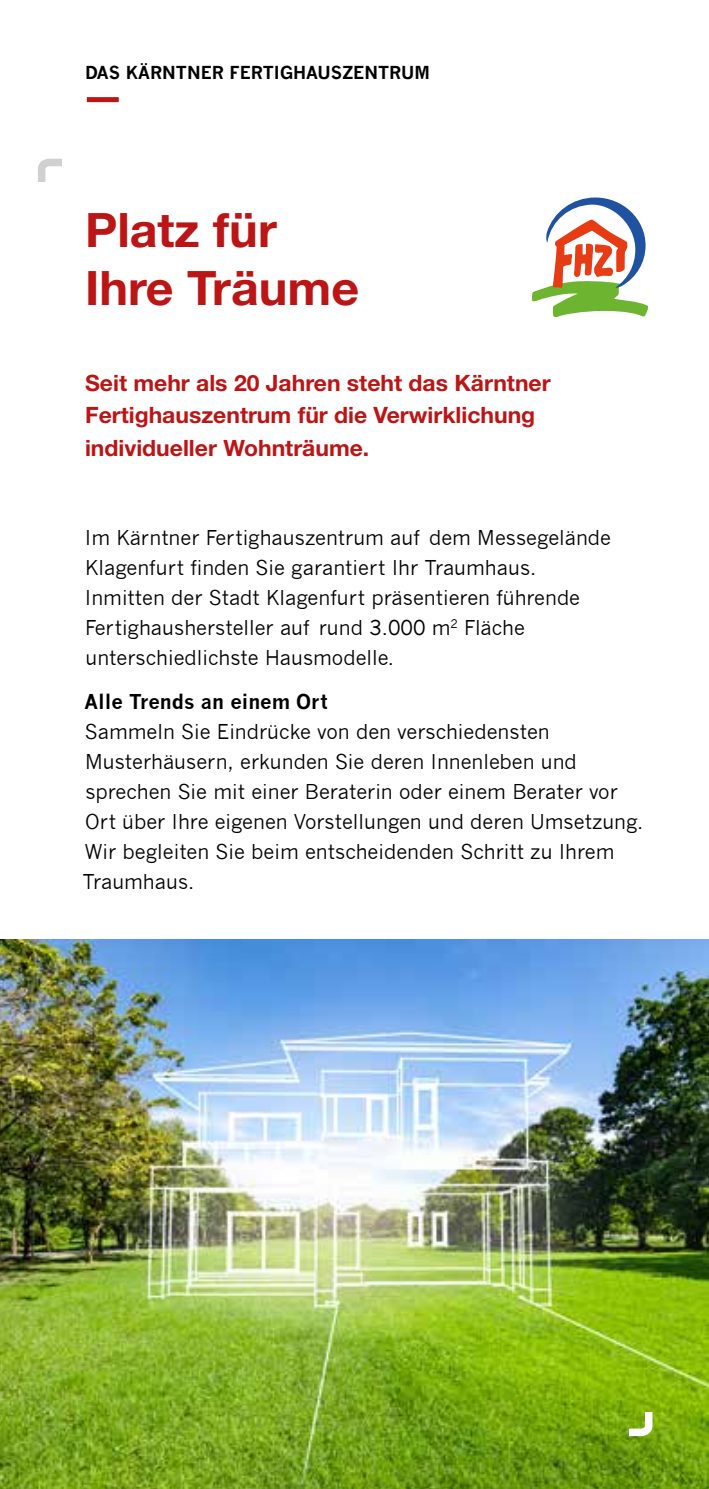
<style>
.page{position:relative;width:709px;height:1489px;background:#fff}
.page>*{position:absolute;margin:0;border:0;box-sizing:border-box;transform-origin:0 0}
.t1{font:700 47.5px/57.5px "Helvetica Neue";color:#bc1515}
.t2{font:700 22.5px/32.5px "Helvetica Neue";color:#bc1515}
.t3{font:20px/30px "News Gothic";color:#000}
.t4{font:700 20px "News Gothic";color:#000}
.t5{font:700 17.5px "News Gothic";color:#000}
</style>
<div class="page">
<img style="left:0;top:939px;width:709px;height:549px">
<svg style="left:531px;top:197px;width:117px;height:121px"></svg>
<svg style="left:629px;top:1412px;width:23px;height:23px"></svg>
<div style="left:87px;top:97px;width:32px;height:5px;background:#bc1515"></div>
<svg style="left:38px;top:159px;width:23px;height:23px"></svg>
<p class="t5" style="left:85px;top:61px;width:346px">DAS KÄRNTNER FERTIGHAUSZENTRUM</p>
<h1 class="t1" style="left:85px;top:201px;width:276px">Platz für<br>Ihre Träume</h1>
<p class="t2" style="left:85px;top:366px;width:467px">Seit mehr als 20 Jahren steht das Kärntner<br>Fertighauszentrum für die Verwirklichung individueller Wohnträume.</p>
<p class="t3" style="left:85px;top:522px;width:527px">Im Kärntner Fertighauszentrum auf dem Messegelände Klagenfurt finden Sie garantiert Ihr Traumhaus.<br>Inmitten der Stadt Klagenfurt präsentieren führende Fertighaushersteller auf rund 3.000 m<sup>2</sup> Fläche unterschiedlichste Hausmodelle.</p>
<p class="t4" style="left:85px;top:689px;width:245px">Alle Trends an einem Ort</p>
<p class="t3" style="left:82px;top:716px;width:562px">Sammeln Sie Eindrücke von den verschiedensten Musterhäusern, erkunden Sie deren Innenleben und sprechen Sie mit einer Beraterin oder einem Berater vor Ort über Ihre eigenen Vorstellungen und deren Umsetzung.<br>Wir begleiten Sie beim entscheidenden Schritt zu Ihrem Traumhaus.</p>
</div>
